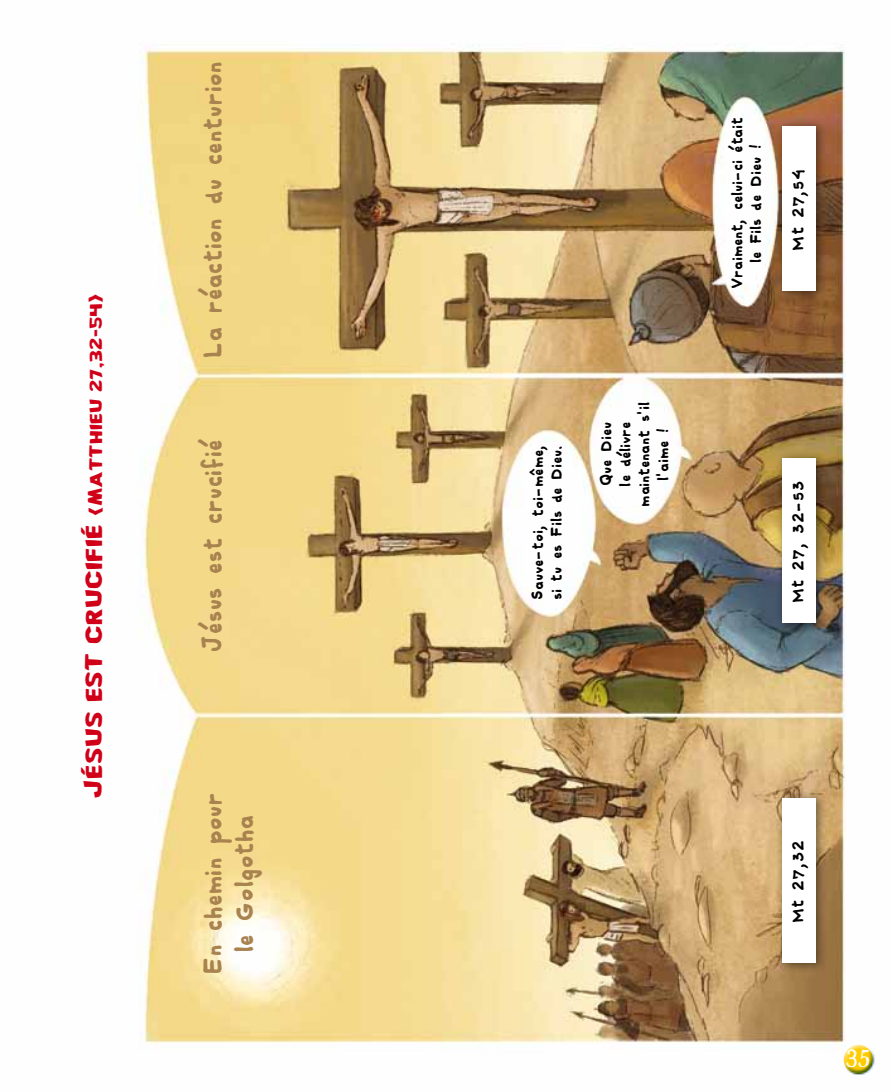
<style>
.page{position:relative;width:893px;height:1092px;background:#fff}
.page>*{position:absolute;margin:0;border:0;box-sizing:border-box;transform-origin:0 0}
.t1{font:26.25px/31.5px "Comiquita Sans";color:#a9834f;text-align:center}
.t2{font:26.25px "maenan 2";color:#fff}
.t3{font:21px "Bronic Expanded";color:#d10019}
.t4{font:16.8px "Comiquita Sans";color:#000}
.t5{font:15.75px/18.9px "Comiquita Sans";color:#000;text-align:center}
.s1{font-size:28px}
</style>
<div class="page">
<img style="left:139px;top:43px;width:736px;height:1022px">
<div style="left:841px;top:1042px;width:33px;height:27px;background:#fff;opacity:.75"></div>
<div style="left:841px;top:1049px;width:33px;height:27px;background:#004494;opacity:.75"></div>
<div style="left:775px;top:790px;width:52px;height:184px;background:#000;opacity:.5"></div>
<div style="left:783px;top:798px;width:33px;height:164px;background:#fff"></div>
<div style="left:775px;top:450px;width:52px;height:184px;background:#000;opacity:.5"></div>
<div style="left:783px;top:458px;width:33px;height:165px;background:#fff"></div>
<div style="left:775px;top:118px;width:52px;height:184px;background:#000;opacity:.5"></div>
<div style="left:783px;top:126px;width:33px;height:165px;background:#fff"></div>
<h2 class="t3" style="left:84px;top:798px;width:506px;rotate:-90deg"><span class="s1">Jésus est crucifié</span> (Matthieu 27,32-54)</h2>
<h1 class="t1" style="left:194px;top:357px;width:299px;rotate:-90deg">La réaction du centurion</h1>
<h1 class="t1" style="left:194px;top:651px;width:215px;rotate:-90deg">Jésus est crucifié</h1>
<h1 class="t1" style="left:194px;top:973px;width:184px;rotate:-90deg">En chemin pour le Golgotha</h1>
<p class="t5" style="left:527px;top:599px;width:159px;text-align:left;rotate:-90deg">Sauve-toi, toi-même, si tu es Fils de Dieu.</p>
<p class="t5" style="left:595px;top:505px;width:106px;rotate:-90deg">Que Dieu<br>le délivre maintenant s'il l'aime !</p>
<p class="t5" style="left:726px;top:288px;width:173px;rotate:-90deg">Vraiment, celui-ci était le Fils de Dieu !</p>
<p class="t4" style="left:782px;top:249px;width:83px;rotate:-90deg">Mt 27,54</p>
<p class="t4" style="left:782px;top:602px;width:124px;rotate:-90deg">Mt 27, 32-53</p>
<p class="t4" style="left:782px;top:921px;width:85px;rotate:-90deg">Mt 27,32</p>
<h1 class="t2" style="left:846px;top:1046px;width:26px">35</h1>
</div>
